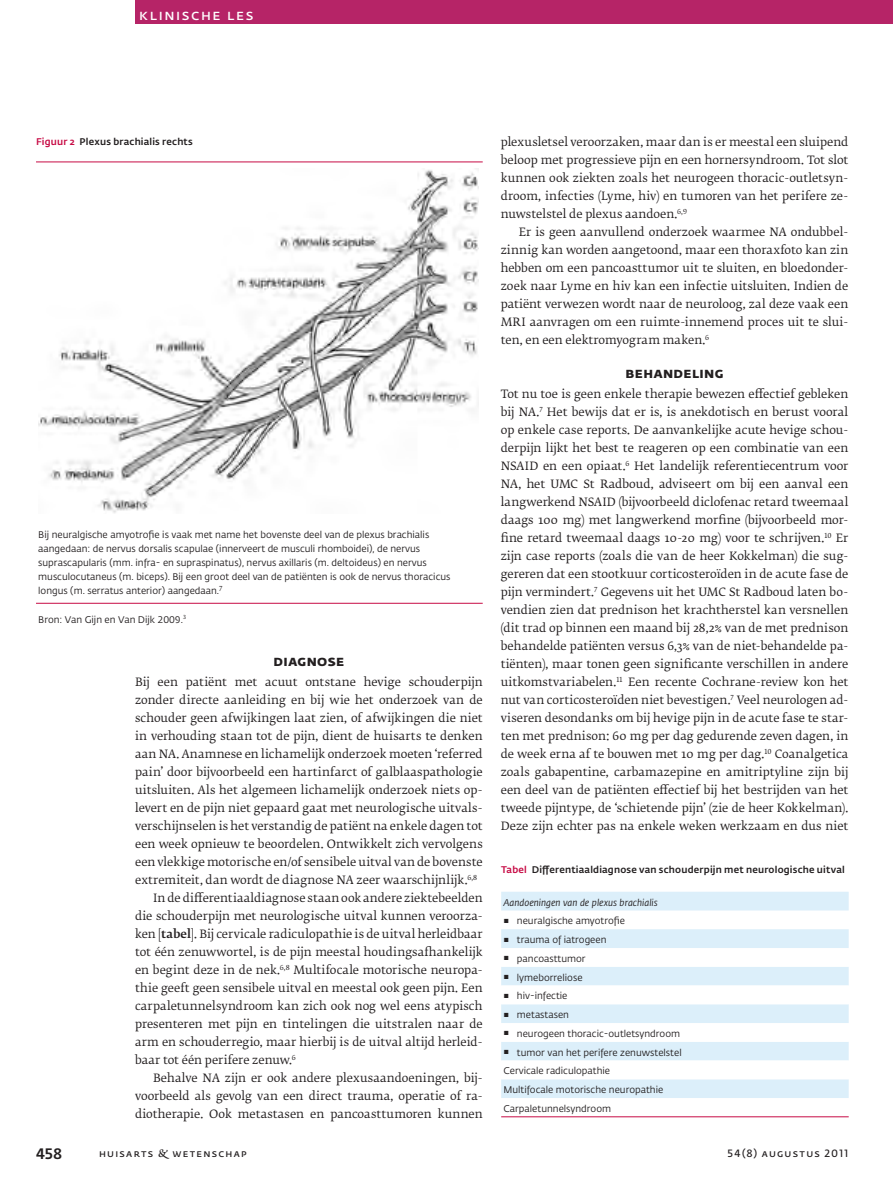
<style>
.page{position:relative;width:893px;height:1191px;background:#fff}
.page>*{position:absolute;margin:0;border:0;box-sizing:border-box;transform-origin:0 0}
.t1{font:700 15px "Fedra Sans Pro";letter-spacing:.03em;color:#231f20}
.t2{font:600 15px "Fedra Sans Pro";letter-spacing:.105em;color:#fff}
.t3{font:500 15px "Fedra Sans Pro";color:#231f20}
.t4{font:11.4px/18px "Fedra Serif B Pro";letter-spacing:.005em;color:#231f20;text-align:justify}
.t5{font:600 10.5px "Fedra Sans Pro";letter-spacing:.12em;color:#231f20}
.t6{font:9.6px/14.1px "Fedra Sans Pro";color:#231f20}
.t7{font:500 9.6px "Fedra Sans Pro";letter-spacing:.02em;color:#231f20}
.t8{font:italic 9.6px "Fedra Sans Pro";color:#231f20}
.s1{color:#c70b45}
.s2{font-weight:500}
.s3{font-family:"Fedra Serif B Pro Demi";font-weight:400}
</style>
<div class="page">
<div style="left:135px;top:0;width:757px;height:24px;background:#b62467"></div>
<hr style="left:36px;top:162px;width:446px;height:1px;background:#c70b45">
<hr style="left:36px;top:603px;width:446px;height:1px;background:#c70b45">
<img style="left:38px;top:169px;width:441px;height:344px">
<svg style="left:501px;top:892px;width:347px;height:56px;fill:#dceffa"></svg>
<svg style="left:501px;top:967px;width:347px;height:131px;fill:#dceffa"></svg>
<hr style="left:501px;top:1116px;width:347px;height:1px;background:#c70b45">
<h1 class="t2" style="left:139px;top:4px;width:116px">klinische les</h1>
<p class="t7" style="left:36px;top:134px;width:158px"><span class="s1">Figuur 2</span> Plexus brachialis rechts</p>
<p class="t6" style="left:38px;top:527px;width:414px">Bij neuralgische amyotrofie is vaak met name het bovenste deel van de plexus brachialis aangedaan: de nervus dorsalis scapulae (innerveert de musculi rhomboidei), de nervus suprascapularis (mm. infra- en supraspinatus), nervus axillaris (m. deltoideus) en nervus musculocutaneus (m. biceps). Bij een groot deel van de patiënten is ook de nervus thoracicus longus (m. serratus anterior) aangedaan.<sup>7</sup></p>
<p class="t6" style="left:38px;top:612px;width:150px">Bron: Van Gijn en Van Dijk 2009.<sup>3</sup></p>
<h1 class="t1" style="left:273px;top:649px;width:72px">Diagnose</h1>
<p class="t4" style="left:135px;top:673px;width:349px">Bij een patiënt met acuut ontstane hevige schouderpijn</p>
<p class="t4" style="left:135px;top:691px;width:349px">zonder directe aanleiding en bij wie het onderzoek van de</p>
<p class="t4" style="left:135px;top:709px;width:349px">schouder geen afwijkingen laat zien, of afwijkingen die niet</p>
<p class="t4" style="left:135px;top:727px;width:349px">in verhouding staan tot de pijn, dient de huisarts te denken</p>
<p class="t4" style="left:135px;top:745px;width:349px">aan NA. Anamnese en lichamelijk onderzoek moeten ‘referred</p>
<p class="t4" style="left:135px;top:763px;width:349px">pain’ door bijvoorbeeld een hartinfarct of galblaaspathologie</p>
<p class="t4" style="left:135px;top:781px;width:349px">uitsluiten. Als het algemeen lichamelijk onderzoek niets op-</p>
<p class="t4" style="left:135px;top:799px;width:349px">levert en de pijn niet gepaard gaat met neurologische uitvals-</p>
<p class="t4" style="left:135px;top:817px;width:349px">verschijnselen is het verstandig de patiënt na enkele dagen tot</p>
<p class="t4" style="left:135px;top:835px;width:349px">een week opnieuw te beoordelen. Ontwikkelt zich vervolgens</p>
<p class="t4" style="left:135px;top:853px;width:349px">een vlekkige motorische en/of sensibele uitval van de bovenste</p>
<p class="t4" style="left:135px;top:871px;width:343px">extremiteit, dan wordt de diagnose NA zeer waarschijnlijk.<sup>6,8</sup></p>
<p class="t4" style="left:153px;top:889px;width:331px">In de differentiaaldiagnose staan ook andere ziektebeelden</p>
<p class="t4" style="left:135px;top:907px;width:349px">die schouderpijn met neurologische uitval kunnen veroorza-</p>
<p class="t4" style="left:135px;top:925px;width:349px">ken [<span class="s2">tabel</span>]. Bij cervicale radiculopathie is de uitval herleidbaar</p>
<p class="t4" style="left:135px;top:943px;width:349px">tot één zenuwwortel, is de pijn meestal houdingsafhankelijk</p>
<p class="t4" style="left:135px;top:961px;width:349px">en begint deze in de nek.<sup>6,8</sup> Multifocale motorische neuropa-</p>
<p class="t4" style="left:135px;top:979px;width:349px">thie geeft geen sensibele uitval en meestal ook geen pijn. Een</p>
<p class="t4" style="left:135px;top:997px;width:349px">carpaletunnelsyndroom kan zich ook nog wel eens atypisch</p>
<p class="t4" style="left:135px;top:1015px;width:349px">presenteren met pijn en tintelingen die uitstralen naar de</p>
<p class="t4" style="left:135px;top:1033px;width:349px">arm en schouderregio, maar hierbij is de uitval altijd herleid-</p>
<p class="t4" style="left:135px;top:1051px;width:162px">baar tot één perifere zenuw.<sup>6</sup></p>
<p class="t4" style="left:153px;top:1069px;width:331px">Behalve NA zijn er ook andere plexusaandoeningen, bij-</p>
<p class="t4" style="left:135px;top:1087px;width:349px">voorbeeld als gevolg van een direct trauma, operatie of ra-</p>
<p class="t4" style="left:135px;top:1105px;width:349px">diotherapie. Ook metastasen en pancoasttumoren kunnen</p>
<p class="t4" style="left:500px;top:133px;width:349px">plexusletsel veroorzaken, maar dan is er meestal een sluipend beloop met progressieve pijn en een hornersyndroom. Tot slot kunnen ook ziekten zoals het neurogeen thoracic-outletsyn&shy;droom, infecties (Lyme, hiv) en tumoren van het perifere ze&shy;nuwstelstel de plexus aandoen.<sup>6,9</sup></p>
<p class="t4" style="left:500px;top:223px;width:349px;text-indent:18px">Er is geen aanvullend onderzoek waarmee NA ondubbel&shy;zinnig kan worden aangetoond, maar een thoraxfoto kan zin hebben om een pancoasttumor uit te sluiten, en bloedonder&shy;zoek naar Lyme en hiv kan een infectie uitsluiten. Indien de patiënt verwezen wordt naar de neuroloog, zal deze vaak een MRI aanvragen om een ruimte-innemend proces uit te slui&shy;ten, en een elektromyogram maken.<sup>6</sup></p>
<h1 class="t1" style="left:625px;top:361px;width:99px">Behandeling</h1>
<p class="t4" style="left:500px;top:385px;width:349px">Tot nu toe is geen enkele therapie bewezen effectief gebleken bij NA.<sup>7</sup> Het bewijs dat er is, is anekdotisch en berust vooral op enkele case reports. De aanvankelijke acute hevige schou&shy;derpijn lijkt het best te reageren op een combinatie van een NSAID en een opiaat.<sup>6</sup> Het landelijk referentiecentrum voor NA, het UMC St Radboud, adviseert om bij een aanval een langwerkend NSAID (bijvoorbeeld diclofenac retard tweemaal daags 100 mg) met langwerkend morfine (bijvoorbeeld mor&shy;fine retard tweemaal daags 10-20 mg) voor te schrijven.<sup>10</sup> Er zijn case reports (zoals die van de heer Kokkelman) die sug&shy;gereren dat een stootkuur corticosteroïden in de acute fase de pijn vermindert.<sup>7</sup> Gegevens uit het UMC St Radboud laten bo&shy;vendien zien dat prednison het krachtherstel kan versnellen (dit trad op binnen een maand bij 28,2% van de met prednison behandelde patiënten versus 6,3% van de niet-behandelde pa&shy;tiënten), maar tonen geen significante verschillen in andere uitkomstvariabelen.<sup>11</sup> Een recente Cochrane-review kon het nut van corticosteroïden niet bevestigen.<sup>7</sup> Veel neurologen ad&shy;viseren desondanks om bij hevige pijn in de acute fase te star&shy;ten met prednison: 60 mg per dag gedurende zeven dagen, in de week erna af te bouwen met 10 mg per dag.<sup>10</sup> Coanalgetica zoals gabapentine, carbamazepine en amitriptyline zijn bij een deel van de patiënten effectief bij het bestrijden van het tweede pijntype, de ‘schietende pijn’ (zie de heer Kokkelman).<br>Deze zijn echter pas na enkele weken werkzaam en dus niet</p>
<p class="t7" style="left:501px;top:862px;width:345px"><span class="s1">Tabel</span> Differentiaaldiagnose van schouderpijn met neurologische uitval</p>
<p class="t8" style="left:503px;top:896px;width:156px">Aandoeningen van de plexus brachialis</p>
<p class="t6" style="left:503px;top:914px;width:123px"><sup>▪</sup> neuralgische amyotrofie</p>
<p class="t6" style="left:503px;top:932px;width:105px"><sup>▪</sup> trauma of iatrogeen</p>
<p class="t6" style="left:503px;top:951px;width:84px"><sup>▪</sup> pancoasttumor</p>
<p class="t6" style="left:503px;top:970px;width:81px"><sup>▪</sup> lymeborreliose</p>
<p class="t6" style="left:503px;top:989px;width:66px"><sup>▪</sup> hiv-infectie</p>
<p class="t6" style="left:503px;top:1007px;width:67px"><sup>▪</sup> metastasen</p>
<p class="t6" style="left:503px;top:1026px;width:178px"><sup>▪</sup> neurogeen thoracic-outletsyndroom</p>
<p class="t6" style="left:503px;top:1043px;width:180px;line-height:18.8px"><sup>▪</sup> tumor van het perifere zenuwstelstel<br>Cervicale radiculopathie<br>Multifocale motorische neuropathie<br>Carpaletunnelsyndroom</p>
<h1 class="t3" style="left:36px;top:1142px;width:28px">458</h1>
<p class="t5" style="left:99px;top:1146px;width:149px">huisarts <span class="s3">&amp;</span> wetenschap</p>
<p class="t5" style="left:727px;top:1146px;width:122px">54(8) augustus 2011</p>
</div>
